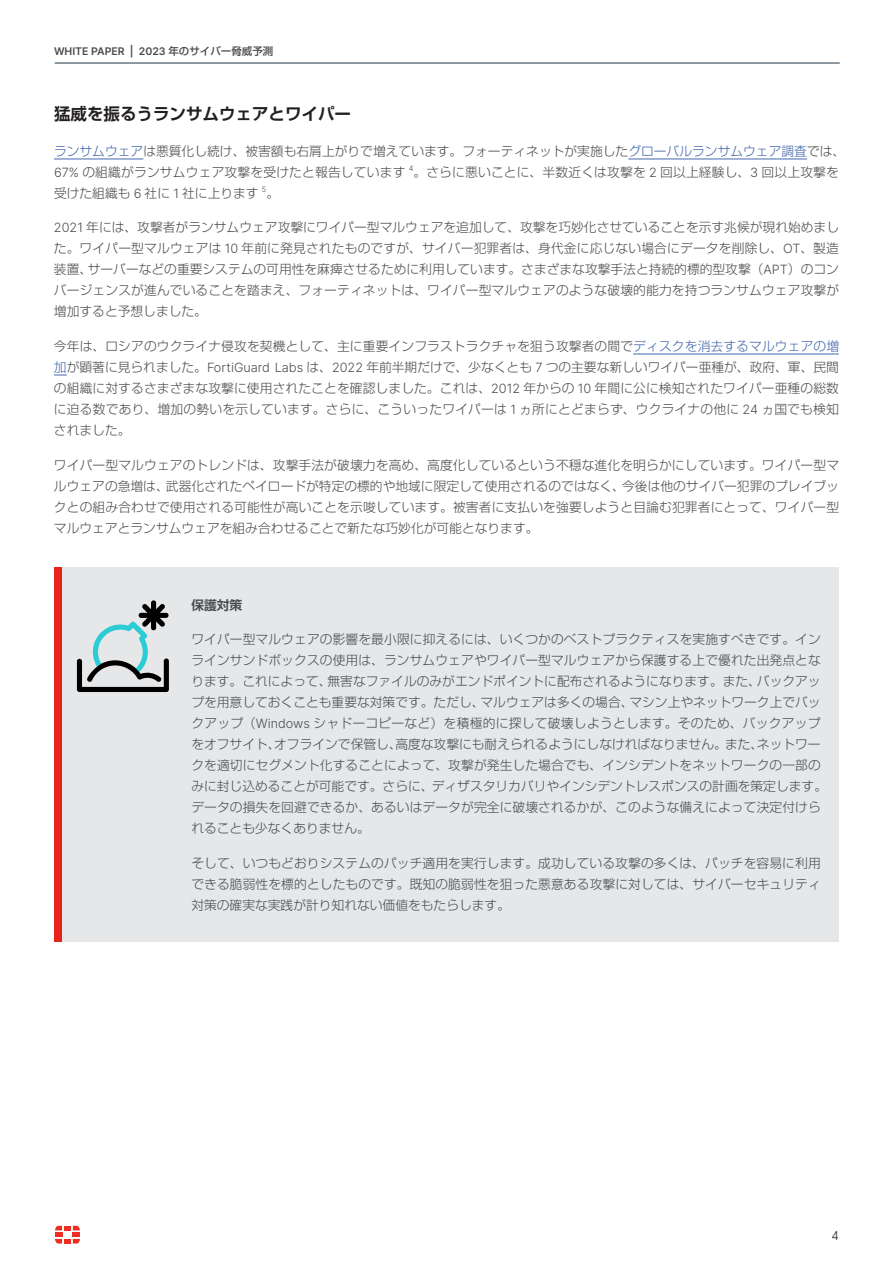
<style>
.page{position:relative;width:893px;height:1263px;background:#fff}
.page>*{position:absolute;margin:0;border:0;box-sizing:border-box;transform-origin:0 0}
.t1{font:700 16.5px "Shin Go Pro De";color:#231f20}
.t2{font:300 12.75px/21px "Shin Go Pro";letter-spacing:.01em;color:#4b4c4d;text-align:justify}
.t3{font:700 12.75px "Shin Go Pro De";color:#4b4c4d}
.t4{font:300 12px "Inter";color:#231f20}
.t5{font:600 10.5px "Inter";color:#4b4c4d}
.t6{font:300 7.5px "Inter";color:#4b4c4d}
.s1{font-family:"Shin Go Pro";font-weight:500}
.s2{color:#4266ae}
.s3{font-family:"Inter"}
</style>
<div class="page">
<hr style="left:55px;top:63px;width:785px;height:1px;background:#203746">
<svg style="left:55px;top:1226px;width:25px;height:17px"></svg>
<hr style="left:54px;top:159px;width:89px;height:1px;background:#4266ae">
<hr style="left:628px;top:159px;width:179px;height:1px;background:#4266ae">
<hr style="left:633px;top:354px;width:206px;height:1px;background:#4266ae">
<svg style="left:54px;top:375px;width:13px;height:1px"></svg>
<div style="left:61px;top:568px;width:778px;height:374px;background:#e6e7e9"></div>
<div style="left:54px;top:568px;width:7px;height:374px;background:#e72419"></div>
<svg style="left:77px;top:600px;width:92px;height:92px"></svg>
<p class="t5" style="left:54px;top:43px;width:221px">WHITE PAPER | 2023 <span class="s1">年のサイバー脅威予測</span></p>
<p class="t1" style="left:54px;top:100px;width:298px">猛威を振るうランサムウェアとワイパー</p>
<p class="t2" style="left:54px;top:139px;width:793px"><span class="s2">ランサムウェア</span>は悪質化し続け、被害額も右肩上がりで増えています。フォーティネットが実施した<span class="s2">グローバルランサムウェア調査</span>では、<br><span class="s3">67%</span> の組織がランサムウェア攻撃を受けたと報告しています</p>
<p class="t6" style="left:409px;top:163px;width:6px">4</p>
<p class="t2" style="left:413px;top:160px;width:427px">。さらに悪いことに、半数近くは攻撃を <span class="s3">2</span> 回以上経験し、<span class="s3">3</span> 回以上攻撃を</p>
<p class="t2" style="left:54px;top:181px;width:206px">受けた組織も <span class="s3">6</span> 社に <span class="s3">1</span> 社に上ります</p>
<p class="t6" style="left:262px;top:184px;width:6px">5</p>
<p class="t2" style="left:266px;top:181px;width:14px">。</p>
<p class="t2" style="left:54px;top:216px;width:787px"><span class="s3">2021</span> 年には、攻撃者がランサムウェア攻撃にワイパー型マルウェアを追加して、攻撃を巧妙化させていることを示す兆候が現れ始めました。ワイパー型マルウェアは <span class="s3">10</span> 年前に発見されたものですが、サイバー犯罪者は、身代金に応じない場合にデータを削除し、<span class="s3">OT</span>、製造装置、サーバーなどの重要システムの可用性を麻痺させるために利用しています。さまざまな攻撃手法と持続的標的型攻撃（<span class="s3">APT</span>）のコンバージェンスが進んでいることを踏まえ、フォーティネットは、ワイパー型マルウェアのような破壊的能力を持つランサムウェア攻撃が増加すると予想しました。</p>
<p class="t2" style="left:54px;top:334px;width:787px">今年は、ロシアのウクライナ侵攻を契機として、主に重要インフラストラクチャを狙う攻撃者の間で<span class="s2">ディスクを消去するマルウェアの増加</span>が顕著に見られました。<span class="s3">FortiGuard Labs</span> は、<span class="s3">2022</span> 年前半期だけで、少なくとも <span class="s3">7</span> つの主要な新しいワイパー亜種が、政府、軍、民間の組織に対するさまざまな攻撃に使用されたことを確認しました。これは、<span class="s3">2012</span> 年からの <span class="s3">10</span> 年間に公に検知されたワイパー亜種の総数に迫る数であり、増加の勢いを示しています。さらに、こういったワイパーは <span class="s3">1</span> ヵ所にとどまらず、ウクライナの他に <span class="s3">24</span> ヵ国でも検知されました。</p>
<p class="t2" style="left:54px;top:453px;width:787px">ワイパー型マルウェアのトレンドは、攻撃手法が破壊力を高め、高度化しているという不穏な進化を明らかにしています。ワイパー型マルウェアの急増は、武器化されたペイロードが特定の標的や地域に限定して使用されるのではなく、今後は他のサイバー犯罪のプレイブックとの組み合わせで使用される可能性が高いことを示唆しています。被害者に支払いを強要しようと目論む犯罪者にとって、ワイパー型マルウェアとランサムウェアを組み合わせることで新たな巧妙化が可能となります。</p>
<p class="t3" style="left:191px;top:594px;width:52px">保護対策</p>
<p class="t2" style="left:191px;top:627px;width:637px;text-align:left">ワイパー型マルウェアの影響を最小限に抑えるには、いくつかのベストプラクティスを実施すべきです。インラインサンドボックスの使用は、ランサムウェアやワイパー型マルウェアから保護する上で優れた出発点となります。これによって、無害なファイルのみがエンドポイントに配布されるようになります。また、バックアップを用意しておくことも重要な対策です。ただし、マルウェアは多くの場合、マシン上やネットワーク上でバックアップ（<span class="s3">Windows</span> シャドーコピーなど）を積極的に探して破壊しようとします。そのため、バックアップをオフサイト、オフラインで保管し、高度な攻撃にも耐えられるようにしなければなりません。また、ネットワークを適切にセグメント化することによって、攻撃が発生した場合でも、インシデントをネットワークの一部のみに封じ込めることが可能です。さらに、ディザスタリカバリやインシデントレスポンスの計画を策定します。データの損失を回避できるか、あるいはデータが完全に破壊されるかが、このような備えによって決定付けられることも少なくありません。</p>
<p class="t2" style="left:191px;top:851px;width:631px">そして、いつもどおりシステムのパッチ適用を実行します。成功している攻撃の多くは、パッチを容易に利用できる脆弱性を標的としたものです。既知の脆弱性を狙った悪意ある攻撃に対しては、サイバーセキュリティ対策の確実な実践が計り知れない価値をもたらします。</p>
<p class="t4" style="left:831px;top:1227px;width:9px">4</p>
</div>
